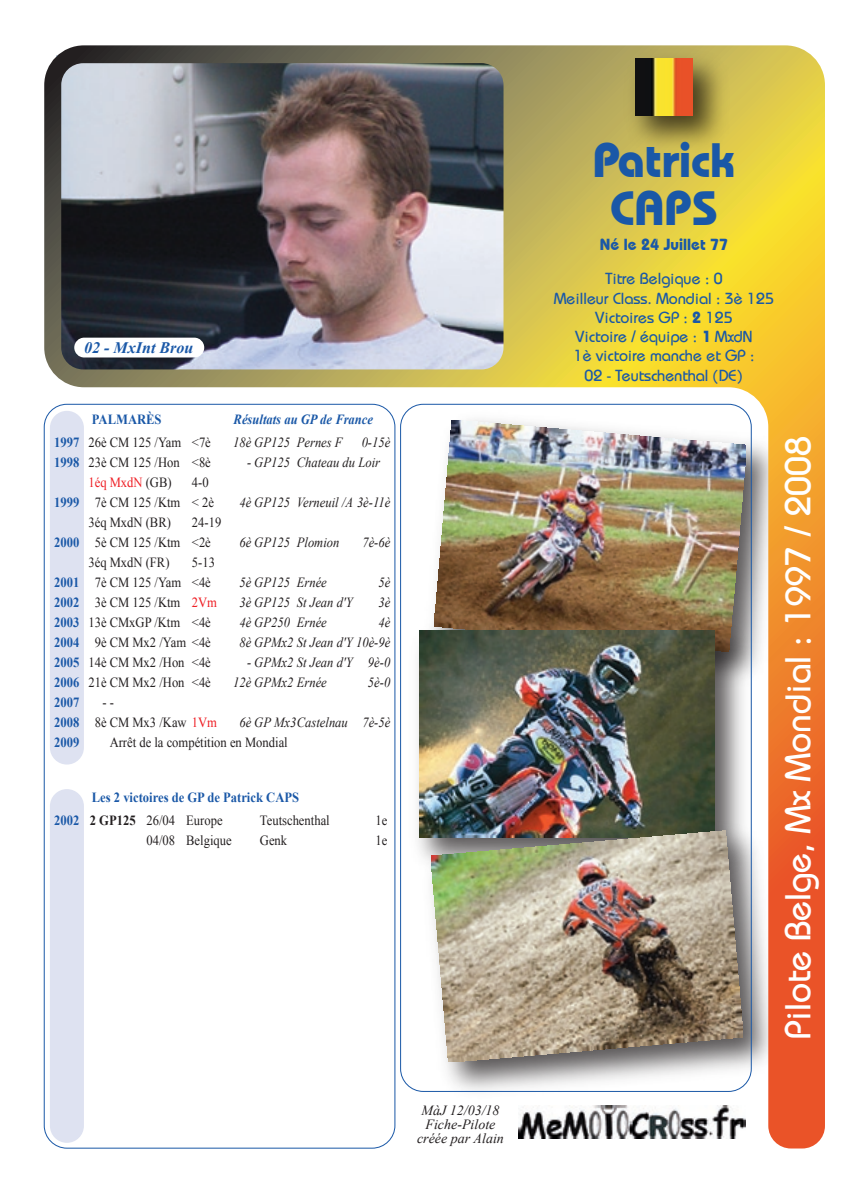
<style>
.page{position:relative;width:842px;height:1191px;background:#fff}
.page>*{position:absolute;margin:0;border:0;box-sizing:border-box;transform-origin:0 0}
.t1{font:700 48px/48px "Bauhaus IT Cby BT";color:#1a58a7;text-align:center}
.t2{font:36px "Bauhaus";color:#fff}
.t3{font:16px/19.4px "Bauhaus";color:#1a58a7;text-align:center}
.t4{font:700 16px "Bauhaus IT Cby BT";color:#1a58a7}
.t5{font:italic 700 16px "Times New Roman";color:#1a58a7}
.t6{font:14px/20px "Times New Roman";color:#231f20;scale:.9 1}
.t7{font:italic 14px "Times New Roman";color:#231f20;scale:.9 1}
.t8{font:700 14px/20px "Times New Roman";color:#1a58a7;scale:.9 1}
.t9{font:italic 14px/14px "Times New Roman";color:#231f20;text-align:center}
.t10{font:italic 700 14px "Times New Roman";color:#1a58a7;scale:.9 1}
.t11{font:14px "Times New Roman";color:#ee1d23;scale:.9 1}
.s1{color:#231f20}
.s2{color:#ee1d23}
.s3{font-weight:700}
.s4{font-family:"Bauhaus IT Cby BT";font-weight:700}
</style>
<div class="page">
<img style="left:44px;top:45px;width:781px;height:1103px">
<div style="left:50px;top:789px;width:34px;height:353px;background:#dee2f1"></div>
<img style="left:618px;top:45px;width:120px;height:116px">
<img style="left:636px;top:59px;width:56px;height:56px">
<svg style="left:74px;top:338px;width:130px;height:19px"></svg>
<p class="t5" style="left:84px;top:336px;width:110px">02 - MxInt Brou</p>
<p class="t8" style="left:54px;top:432px;width:29px">1997<br>1998</p>
<p class="t8" style="left:54px;top:492px;width:29px">1999</p>
<p class="t8" style="left:54px;top:532px;width:29px">2000</p>
<p class="t8" style="left:54px;top:572px;width:29px;text-align:justify">2001<br>2002<br>2003<br>2004<br>2005<br>2006<br>2007<br>2008<br>2009</p>
<p class="t8" style="left:92px;top:409px;width:79px">PALMARÈS</p>
<p class="t10" style="left:234px;top:409px;width:157px">Résultats au GP de France</p>
<p class="t6" style="left:89px;top:432px;width:137px">26è CM 125 /Yam &lt;7è</p>
<p class="t7" style="left:233px;top:433px;width:123px">18è GP125 Pernes F</p>
<p class="t7" style="left:362px;top:433px;width:33px">0-15è</p>
<p class="t6" style="left:89px;top:452px;width:137px">23è CM 125 /Hon &lt;8è</p>
<p class="t7" style="left:247px;top:453px;width:149px">- GP125 Chateau du Loir</p>
<p class="t11" style="left:89px;top:473px;width:94px">1éq MxdN <span class="s1">(GB)</span></p>
<p class="t6" style="left:95px;top:472px;width:134px;text-indent:97px">4-0<br>7è CM 125 /Ktm &lt; 2è</p>
<p class="t7" style="left:240px;top:493px;width:169px">4è GP125 Verneuil /A 3è-11è</p>
<p class="t6" style="left:89px;top:512px;width:93px">3éq MxdN (BR)</p>
<p class="t6" style="left:95px;top:512px;width:142px;text-indent:97px">24-19<br>5è CM 125 /Ktm &lt;2è</p>
<p class="t6" style="left:89px;top:552px;width:91px">3éq MxdN (FR)</p>
<p class="t6" style="left:95px;top:552px;width:135px;text-align:right">5-13<br>7è CM 125 /Yam &lt;4è</p>
<p class="t7" style="left:240px;top:533px;width:113px">6è GP125 Plomion</p>
<p class="t7" style="left:362px;top:533px;width:33px">7è-6è</p>
<p class="t7" style="left:240px;top:573px;width:99px">5è GP125 Ernée</p>
<p class="t7" style="left:378px;top:573px;width:15px">5è</p>
<p class="t6" style="left:95px;top:592px;width:137px">3è CM 125 /Ktm <span class="s2">2Vm</span></p>
<p class="t7" style="left:240px;top:593px;width:127px">3è GP125 St Jean d'Y</p>
<p class="t7" style="left:378px;top:593px;width:15px">3è</p>
<p class="t6" style="left:89px;top:612px;width:137px">13è CMxGP /Ktm &lt;4è</p>
<p class="t7" style="left:240px;top:613px;width:99px">4è GP250 Ernée</p>
<p class="t7" style="left:378px;top:613px;width:15px">4è</p>
<p class="t6" style="left:95px;top:632px;width:130px">9è CM Mx2 /Yam &lt;4è</p>
<p class="t7" style="left:240px;top:633px;width:169px">8è GPMx2 St Jean d'Y 10è-9è</p>
<p class="t6" style="left:89px;top:652px;width:137px">14è CM Mx2 /Hon &lt;4è</p>
<p class="t7" style="left:247px;top:653px;width:160px">- GPMx2 St Jean d'Y 9è-0</p>
<p class="t6" style="left:89px;top:672px;width:137px">21è CM Mx2 /Hon &lt;4è</p>
<p class="t7" style="left:233px;top:673px;width:106px">12è GPMx2 Ernée</p>
<p class="t7" style="left:368px;top:673px;width:26px">5è-0</p>
<p class="t6" style="left:95px;top:692px;width:137px;text-indent:8px">- -<br>8è CM Mx3 /Kaw <span class="s2">1Vm</span></p>
<p class="t7" style="left:240px;top:713px;width:169px">6è GP Mx3 Castelnau 7è-5è</p>
<p class="t6" style="left:110px;top:732px;width:199px">Arrêt de la compétition en Mondial</p>
<p class="t8" style="left:54px;top:810px;width:29px">2002</p>
<p class="t8" style="left:92px;top:787px;width:232px">Les 2 victoires de GP de Patrick CAPS</p>
<p class="t6" style="left:90px;top:810px;width:149px"><span class="s3">2 GP125</span> 26/04 Europe</p>
<p class="t6" style="left:260px;top:810px;width:79px">Teutschenthal</p>
<p class="t6" style="left:376px;top:810px;width:15px">1e</p>
<p class="t6" style="left:147px;top:830px;width:96px">04/08 Belgique</p>
<p class="t6" style="left:260px;top:830px;width:32px">Genk</p>
<p class="t6" style="left:376px;top:830px;width:15px">1e</p>
<p class="t9" style="left:417px;top:1103px;width:88px">MàJ 12/03/18<br>Fiche-Pilote créée par Alain</p>
<h1 class="t1" style="left:593px;top:135px;width:144px">Patrick<br>CAPS</h1>
<p class="t4" style="left:600px;top:235px;width:130px">Né le 24 Juillet 77</p>
<p class="t3" style="left:554px;top:268px;width:221px">Titre Belgique : 0<br>Meilleur Class. Mondial : 3è 125<br>Victoires GP : <span class="s4">2</span> 125<br>Victoire / équipe : <span class="s4">1</span> MxdN<br>1è victoire manche et GP :<br>02 - Teutschenthal (DE)</p>
<h2 class="t2" style="left:776px;top:1039px;width:605px;rotate:-90deg">Pilote Belge, Mx Mondial : 1997 / 2008</h2>
</div>
